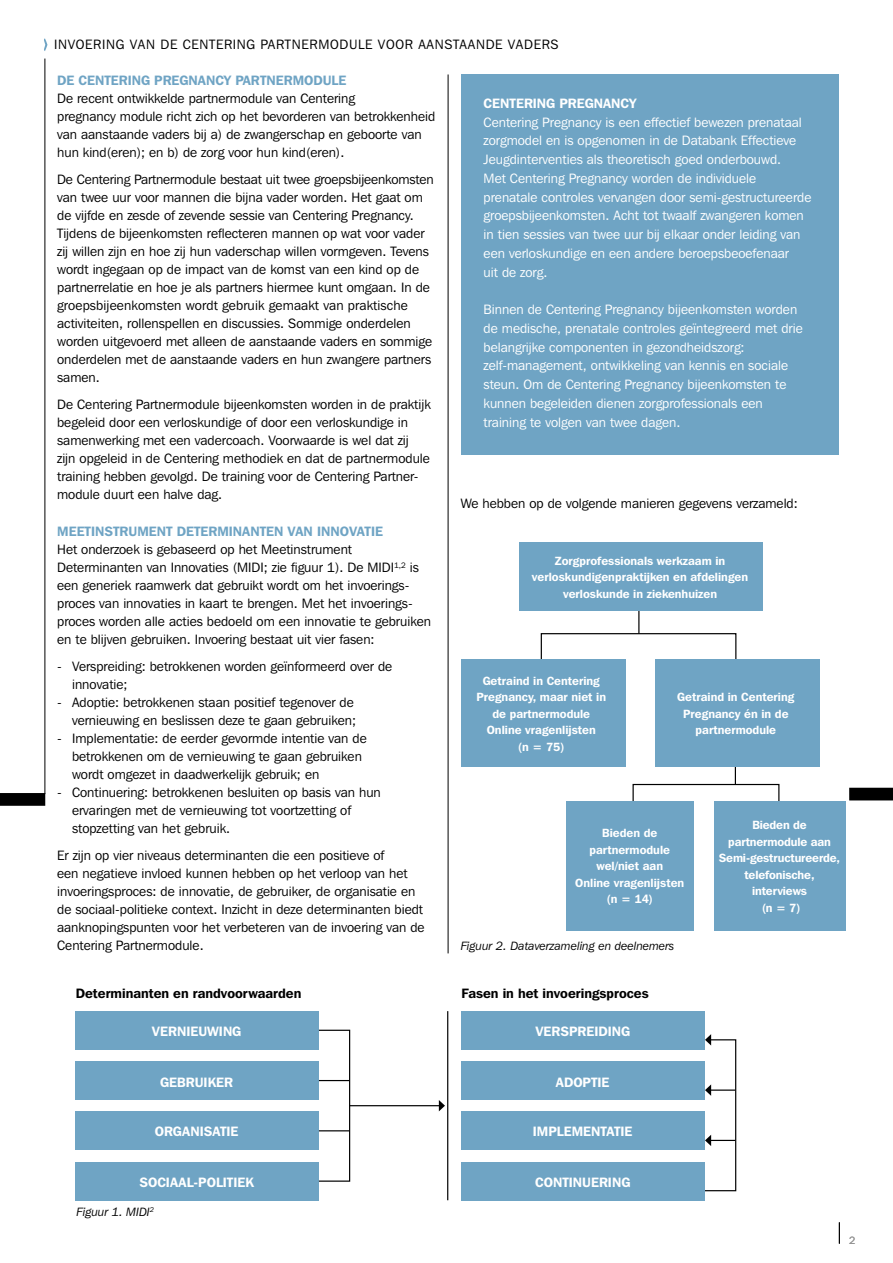
<style>
.page{position:relative;width:893px;height:1263px;background:#fff}
.page>*{position:absolute;margin:0;border:0;box-sizing:border-box;transform-origin:0 0}
.t1{font:13.5px/18px "Franklin Gothic IT Cby BT";color:#000}
.t2{font:13.5px/18.8px "Franklin Gothic IT Cby BT";color:#fff}
.t3{font:600 13.5px "Franklin Gothic IT Cby BT";color:#fff}
.t4{font:600 13.5px "Franklin Gothic IT Cby BT";color:#6fa4c4}
.t5{font:13.5px "Franklin Gothic IT Cby BT";letter-spacing:.05em;color:#000}
.t6{font:600 13.5px "Franklin Gothic IT Cby BT";color:#000}
.t7{font:italic 12px "Franklin Gothic IT Cby BT";color:#000}
.t8{font:600 11.85px/16.5px "Franklin Gothic IT Cby BT";color:#fff;text-align:center}
.t9{font:10.5px "Franklin Gothic IT Cby BT";color:#929292}
</style>
<div class="page">
<hr style="left:448px;top:74px;width:1px;height:879px;background:#000">
<div style="left:0;top:793px;width:45px;height:13px;background:#000"></div>
<div style="left:849px;top:788px;width:44px;height:12px;background:#000"></div>
<div style="left:541px;top:633px;width:195px;height:30px;border:1px solid #000"></div>
<div style="left:632px;top:784px;width:147px;height:30px;border:1px solid #000"></div>
<svg style="left:638px;top:611px;width:1px;height:23px"></svg>
<svg style="left:735px;top:767px;width:1px;height:17px"></svg>
<hr style="left:45px;top:59px;width:1px;height:735px;background:#000">
<svg style="left:44px;top:38px;width:3px;height:13px"></svg>
<svg style="left:839px;top:1222px;width:1px;height:21px"></svg>
<div style="left:461px;top:74px;width:378px;height:381px;background:#6fa4c4"></div>
<div style="left:75px;top:1011px;width:244px;height:38px;background:#6fa4c4"></div>
<div style="left:461px;top:1011px;width:244px;height:38px;background:#6fa4c4"></div>
<div style="left:519px;top:542px;width:243px;height:69px;background:#6fa4c4"></div>
<div style="left:461px;top:659px;width:164px;height:108px;background:#6fa4c4"></div>
<div style="left:655px;top:659px;width:165px;height:108px;background:#6fa4c4"></div>
<div style="left:566px;top:801px;width:127px;height:129px;background:#6fa4c4"></div>
<div style="left:715px;top:801px;width:131px;height:129px;background:#6fa4c4"></div>
<div style="left:75px;top:1112px;width:244px;height:38px;background:#6fa4c4"></div>
<div style="left:461px;top:1112px;width:244px;height:38px;background:#6fa4c4"></div>
<div style="left:75px;top:1061px;width:244px;height:39px;background:#6fa4c4"></div>
<div style="left:461px;top:1061px;width:244px;height:39px;background:#6fa4c4"></div>
<div style="left:75px;top:1162px;width:244px;height:38px;background:#6fa4c4"></div>
<div style="left:461px;top:1162px;width:244px;height:38px;background:#6fa4c4"></div>
<div style="left:318px;top:1030px;width:32px;height:152px;border:1px solid #000"></div>
<hr style="left:319px;top:1080px;width:30px;height:1px;background:#000">
<hr style="left:319px;top:1130px;width:30px;height:1px;background:#000">
<svg style="left:704px;top:1034px;width:33px;height:158px"></svg>
<hr style="left:350px;top:1105px;width:90px;height:1px;background:#000">
<svg style="left:439px;top:1100px;width:6px;height:11px"></svg>
<hr style="left:447px;top:1011px;width:1px;height:189px;background:#000">
<p class="t5" style="left:54px;top:36px;width:506px">INVOERING VAN DE CENTERING PARTNERMODULE VOOR AANSTAANDE VADERS</p>
<p class="t4" style="left:57px;top:72px;width:291px">DE CENTERING PREGNANCY PARTNERMODULE</p>
<p class="t1" style="left:57px;top:89px;width:380px">De recent ontwikkelde partnermodule van Centering<br>pregnancy module richt zich op het bevorderen van betrokkenheid van aanstaande vaders bij a) de zwangerschap en geboorte van hun kind(eren); en b) de zorg voor hun kind(eren).</p>
<p class="t1" style="left:57px;top:170px;width:378px">De Centering Partnermodule bestaat uit twee groepsbijeenkomsten van twee uur voor mannen die bijna vader worden. Het gaat om de vijfde en zesde of zevende sessie van Centering Pregnancy.<br>Tijdens de bijeenkomsten reflecteren mannen op wat voor vader zij willen zijn en hoe zij hun vaderschap willen vormgeven. Tevens wordt ingegaan op de impact van de komst van een kind op de partnerrelatie en hoe je als partners hiermee kunt omgaan. In de groepsbijeenkomsten wordt gebruik gemaakt van praktische activiteiten, rollenspellen en discussies. Sommige onderdelen worden uitgevoerd met alleen de aanstaande vaders en sommige onderdelen met de aanstaande vaders en hun zwangere partners samen.</p>
<p class="t1" style="left:57px;top:395px;width:375px">De Centering Partnermodule bijeenkomsten worden in de praktijk begeleid door een verloskundige of door een verloskundige in samenwerking met een vadercoach. Voorwaarde is wel dat zij<br>zijn opgeleid in de Centering methodiek en dat de partnermodule training hebben gevolgd. De training voor de Centering Partner&shy;module duurt een halve dag.</p>
<p class="t4" style="left:57px;top:523px;width:327px">MEETINSTRUMENT DETERMINANTEN VAN INNOVATIE</p>
<p class="t1" style="left:57px;top:540px;width:375px">Het onderzoek is gebaseerd op het Meetinstrument Determinanten van Innovaties (MIDI; zie figuur 1). De MIDI<sup>1,2</sup> is een generiek raamwerk dat gebruikt wordt om het invoerings&shy;proces van innovaties in kaart te brengen. Met het invoerings&shy;proces worden alle acties bedoeld om een innovatie te gebruiken en te blijven gebruiken. Invoering bestaat uit vier fasen:</p>
<p class="t1" style="left:72px;top:657px;width:322px;text-indent:-15px">- Verspreiding: betrokkenen worden geïnformeerd over de innovatie;</p>
<p class="t1" style="left:57px;top:693px;width:300px;text-align:right">- Adoptie: betrokkenen staan positief tegenover de vernieuwing en beslissen deze te gaan gebruiken;</p>
<p class="t1" style="left:72px;top:729px;width:296px;text-indent:-15px">- Implementatie: de eerder gevormde intentie van de betrokkenen om de vernieuwing te gaan gebruiken wordt omgezet in daadwerkelijk gebruik; en</p>
<p class="t1" style="left:72px;top:783px;width:310px;text-indent:-15px">- Continuering: betrokkenen besluiten op basis van hun ervaringen met de vernieuwing tot voortzetting of stopzetting van het gebruik.</p>
<p class="t1" style="left:57px;top:846px;width:369px">Er zijn op vier niveaus determinanten die een positieve of<br>een negatieve invloed kunnen hebben op het verloop van het invoeringsproces: de innovatie, de gebruiker, de organisatie en de sociaal-politieke context. Inzicht in deze determinanten biedt aanknopingspunten voor het verbeteren van de invoering van de Centering Partnermodule.</p>
<p class="t3" style="left:484px;top:95px;width:154px">CENTERING PREGNANCY</p>
<p class="t2" style="left:484px;top:112px;width:329px">Centering Pregnancy is een effectief bewezen prenataal zorgmodel en is opgenomen in de Databank Effectieve Jeugdinterventies als theoretisch goed onderbouwd.<br>Met Centering Pregnancy worden de individuele prenatale controles vervangen door semi-gestructureerde groepsbijeenkomsten. Acht tot twaalf zwangeren komen in tien sessies van twee uur bij elkaar onder leiding van een verloskundige en een andere beroepsbeoefenaar<br>uit de zorg.</p>
<p class="t2" style="left:484px;top:300px;width:321px">Binnen de Centering Pregnancy bijeenkomsten worden de medische, prenatale controles geïntegreerd met drie belangrijke componenten in gezondheidszorg: zelf-management, ontwikkeling van kennis en sociale steun. Om de Centering Pregnancy bijeenkomsten te kunnen begeleiden dienen zorgprofessionals een training te volgen van twee dagen.</p>
<p class="t1" style="left:461px;top:494px;width:339px">We hebben op de volgende manieren gegevens verzameld:</p>
<p class="t8" style="left:532px;top:552px;width:218px">Zorgprofessionals werkzaam in verloskundigenpraktijken en afdelingen verloskunde in ziekenhuizen</p>
<p class="t8" style="left:476px;top:672px;width:131px">Getraind in Centering<br>Pregnancy, maar niet in de partnermodule<br>Online vragenlijsten<br>(n = 75)</p>
<p class="t8" style="left:677px;top:688px;width:119px">Getraind in Centering<br>Pregnancy én in de partnermodule</p>
<p class="t8" style="left:719px;top:816px;width:123px">Bieden de partnermodule aan<br>Semi-gestructureerde, telefonische, interviews<br>(n = 7)</p>
<p class="t8" style="left:575px;top:825px;width:110px">Bieden de partnermodule wel/niet aan<br>Online vragenlijsten (n = 14)</p>
<p class="t7" style="left:461px;top:938px;width:215px">Figuur 2. Dataverzameling en deelnemers</p>
<p class="t6" style="left:76px;top:984px;width:227px">Determinanten en randvoorwaarden</p>
<p class="t6" style="left:461px;top:984px;width:189px">Fasen in het invoeringsproces</p>
<p class="t3" style="left:152px;top:1022px;width:91px">VERNIEUWING</p>
<p class="t3" style="left:535px;top:1022px;width:96px">VERSPREIDING</p>
<p class="t3" style="left:160px;top:1073px;width:74px">GEBRUIKER</p>
<p class="t3" style="left:556px;top:1073px;width:55px">ADOPTIE</p>
<p class="t3" style="left:155px;top:1122px;width:85px">ORGANISATIE</p>
<p class="t3" style="left:533px;top:1122px;width:101px">IMPLEMENTATIE</p>
<p class="t3" style="left:139px;top:1174px;width:116px">SOCIAAL-POLITIEK</p>
<p class="t3" style="left:535px;top:1174px;width:97px">CONTINUERING</p>
<p class="t7" style="left:77px;top:1204px;width:79px">Figuur 1. MIDI<sup>2</sup></p>
<p class="t9" style="left:849px;top:1233px;width:8px">2</p>
</div>
